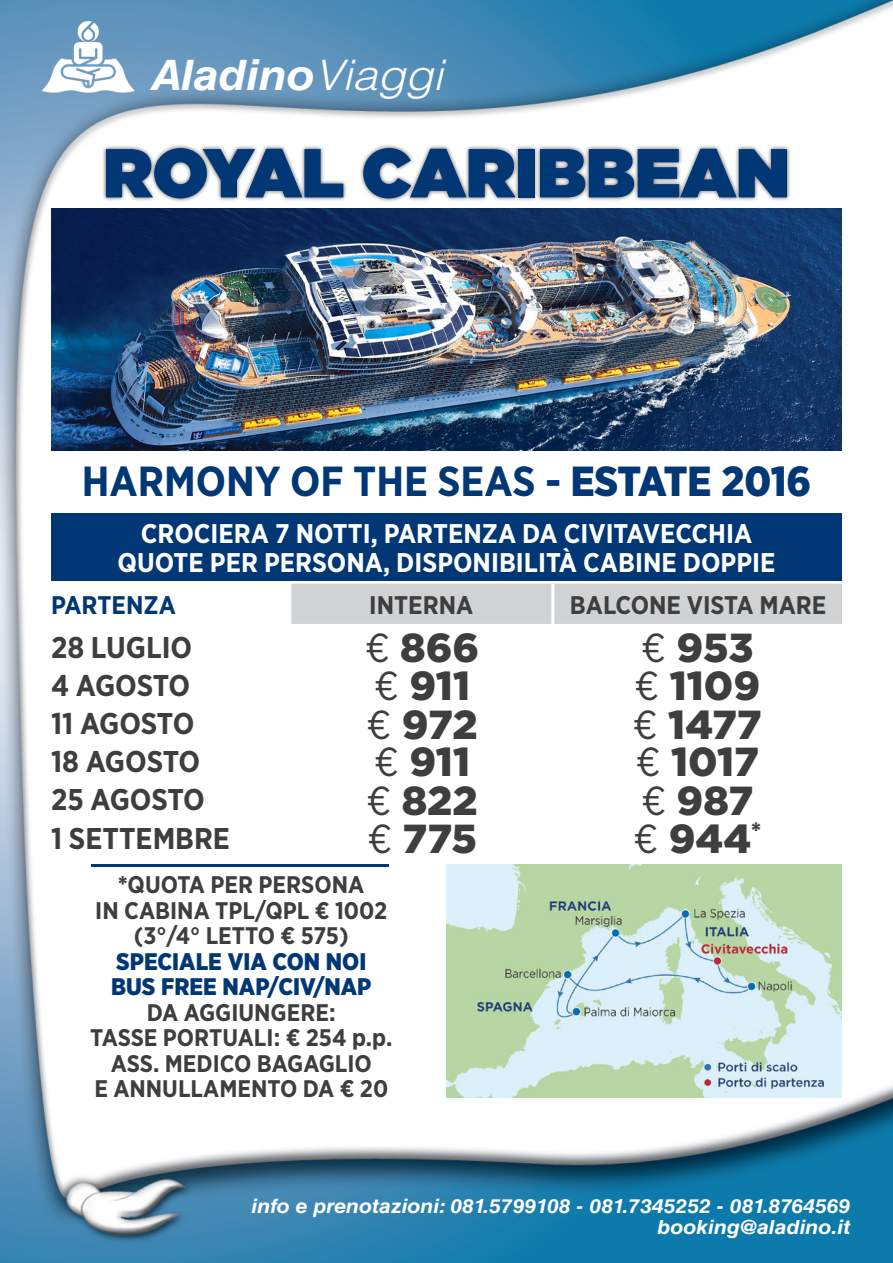
<style>
.page{position:relative;width:893px;height:1263px;background:#fff}
.page>*{position:absolute;margin:0;border:0;box-sizing:border-box;transform-origin:0 0}
.t1{font:900 69px "Gotham";color:#013775}
.t2{font:700 42px "Gotham Narrow";color:#013775}
.t3{font:italic 700 42px "Helvetica LT Std";letter-spacing:-.005em;color:#fff;scale:1.09 1}
.t4{font:900 40.5px "Gotham";color:#3e3e3f}
.t5{font:700 30px "Gotham Narrow";color:#3e3e3f}
.t6{font:700 27px "Gotham Narrow";color:#fff}
.t7{font:700 25.5px "Gotham Narrow";color:#3e3e3f}
.t8{font:700 25.5px "Gotham Narrow";color:#013775}
.t9{font:700 24px "Gotham Narrow";color:#3e3e3f}
.t10{font:900 24px "Gotham Narrow";color:#013775}
.t11{font:italic 700 19.5px "Helvetica LT Std";color:#fff;scale:1.09 1}
.s1{font-weight:300}
.s2{font-weight:900}
.s3{font-family:"Gotham Narrow";font-weight:400}
</style>
<div class="page">
<img style="left:0;top:0;width:893px;height:1263px">
<img style="left:34px;top:15px;width:106px;height:86px">
<div style="left:101px;top:143px;width:691px;height:60px;background:#231f20;opacity:.75"></div>
<div style="left:291px;top:584px;width:551px;height:40px;background:#d1d2d4"></div>
<hr style="left:51px;top:624px;width:238px;height:4px;background:#fff">
<svg style="left:287px;top:580px;width:4px;height:4px"></svg>
<hr style="left:287px;top:628px;width:4px;height:36px;background:#fff">
<hr style="left:287px;top:664px;width:4px;height:39px;background:#fff">
<div style="left:291px;top:662px;width:262px;height:5px;background:#fff"></div>
<div style="left:553px;top:662px;width:289px;height:5px;background:#fff"></div>
<div style="left:291px;top:700px;width:262px;height:5px;background:#fff"></div>
<div style="left:553px;top:700px;width:289px;height:5px;background:#fff"></div>
<hr style="left:287px;top:703px;width:4px;height:38px;background:#fff">
<hr style="left:287px;top:741px;width:4px;height:38px;background:#fff">
<hr style="left:287px;top:779px;width:4px;height:38px;background:#fff">
<hr style="left:287px;top:817px;width:4px;height:39px;background:#fff">
<hr style="left:287px;top:584px;width:4px;height:40px;background:#fff">
<hr style="left:551px;top:584px;width:3px;height:40px;background:#fff">
<hr style="left:289px;top:624px;width:264px;height:4px;background:#fff">
<hr style="left:553px;top:624px;width:289px;height:4px;background:#fff">
<div style="left:51px;top:513px;width:791px;height:67px;background:#013775"></div>
<hr style="left:91px;top:864px;width:298px;height:2px;background:#013775">
<img style="left:51px;top:208px;width:791px;height:242px">
<img style="left:446px;top:864px;width:396px;height:233px">
<p class="t3" style="left:151px;top:49px;width:270px">Aladino<span class="s1">Viaggi</span></p>
<p class="t1" style="left:103px;top:133px;width:688px">ROYAL CARIBBEAN</p>
<p class="t2" style="left:82px;top:455px;width:731px">HARMONY OF THE SEAS - <span class="s2">ESTATE 2016</span></p>
<p class="t6" style="left:141px;top:517px;width:613px">CROCIERA 7 NOTTI, PARTENZA DA CIVITAVECCHIA</p>
<p class="t6" style="left:118px;top:545px;width:659px">QUOTE PER PERSONA, DISPONIBILITÀ CABINE DOPPIE</p>
<p class="t8" style="left:51px;top:589px;width:126px">PARTENZA</p>
<p class="t7" style="left:369px;top:589px;width:106px">INTERNA</p>
<p class="t7" style="left:570px;top:589px;width:258px">BALCONE VISTA MARE</p>
<p class="t5" style="left:51px;top:629px;width:143px">28 LUGLIO</p>
<p class="t4" style="left:365px;top:624px;width:116px"><span class="s3">€</span> 866</p>
<p class="t4" style="left:641px;top:624px;width:114px"><span class="s3">€</span> 953</p>
<p class="t5" style="left:51px;top:666px;width:141px">4 AGOSTO</p>
<p class="t4" style="left:374px;top:662px;width:98px"><span class="s3">€</span> 911</p>
<p class="t4" style="left:634px;top:662px;width:127px"><span class="s3">€</span> 1109</p>
<p class="t5" style="left:51px;top:704px;width:145px">11 AGOSTO</p>
<p class="t4" style="left:367px;top:701px;width:113px"><span class="s3">€</span> 972</p>
<p class="t4" style="left:633px;top:701px;width:130px"><span class="s3">€</span> 1477</p>
<p class="t5" style="left:51px;top:742px;width:151px">18 AGOSTO</p>
<p class="t4" style="left:374px;top:738px;width:98px"><span class="s3">€</span> 911</p>
<p class="t4" style="left:636px;top:738px;width:125px"><span class="s3">€</span> 1017</p>
<p class="t5" style="left:51px;top:780px;width:155px">25 AGOSTO</p>
<p class="t4" style="left:366px;top:777px;width:113px"><span class="s3">€</span> 822</p>
<p class="t4" style="left:641px;top:777px;width:114px"><span class="s3">€</span> 987</p>
<p class="t5" style="left:51px;top:819px;width:180px">1 SETTEMBRE</p>
<p class="t4" style="left:367px;top:815px;width:111px"><span class="s3">€</span> 775</p>
<p class="t4" style="left:633px;top:815px;width:129px"><span class="s3">€</span> 944<sup>*</sup></p>
<p class="t9" style="left:118px;top:869px;width:248px"><span class="s2">*</span>QUOTA PER PERSONA</p>
<p class="t9" style="left:95px;top:895px;width:294px">IN CABINA TPL/QPL € 1002</p>
<p class="t9" style="left:134px;top:920px;width:216px">(3°/4° LETTO € 575)</p>
<p class="t10" style="left:116px;top:945px;width:252px">SPECIALE VIA CON NOI</p>
<p class="t10" style="left:111px;top:971px;width:262px">BUS FREE NAP/CIV/NAP</p>
<p class="t9" style="left:147px;top:997px;width:190px">DA AGGIUNGERE:</p>
<p class="t9" style="left:90px;top:1022px;width:304px">TASSE PORTUALI: € 254 p.p.</p>
<p class="t9" style="left:111px;top:1048px;width:263px">ASS. MEDICO BAGAGLIO</p>
<p class="t9" style="left:94px;top:1073px;width:295px">E ANNULLAMENTO DA € 20</p>
<p class="t11" style="left:252px;top:1194px;width:551px">info e prenotazioni: 081.5799108 - 081.7345252 - 081.8764569</p>
<p class="t11" style="left:657px;top:1215px;width:179px">booking@aladino.it</p>
</div>
